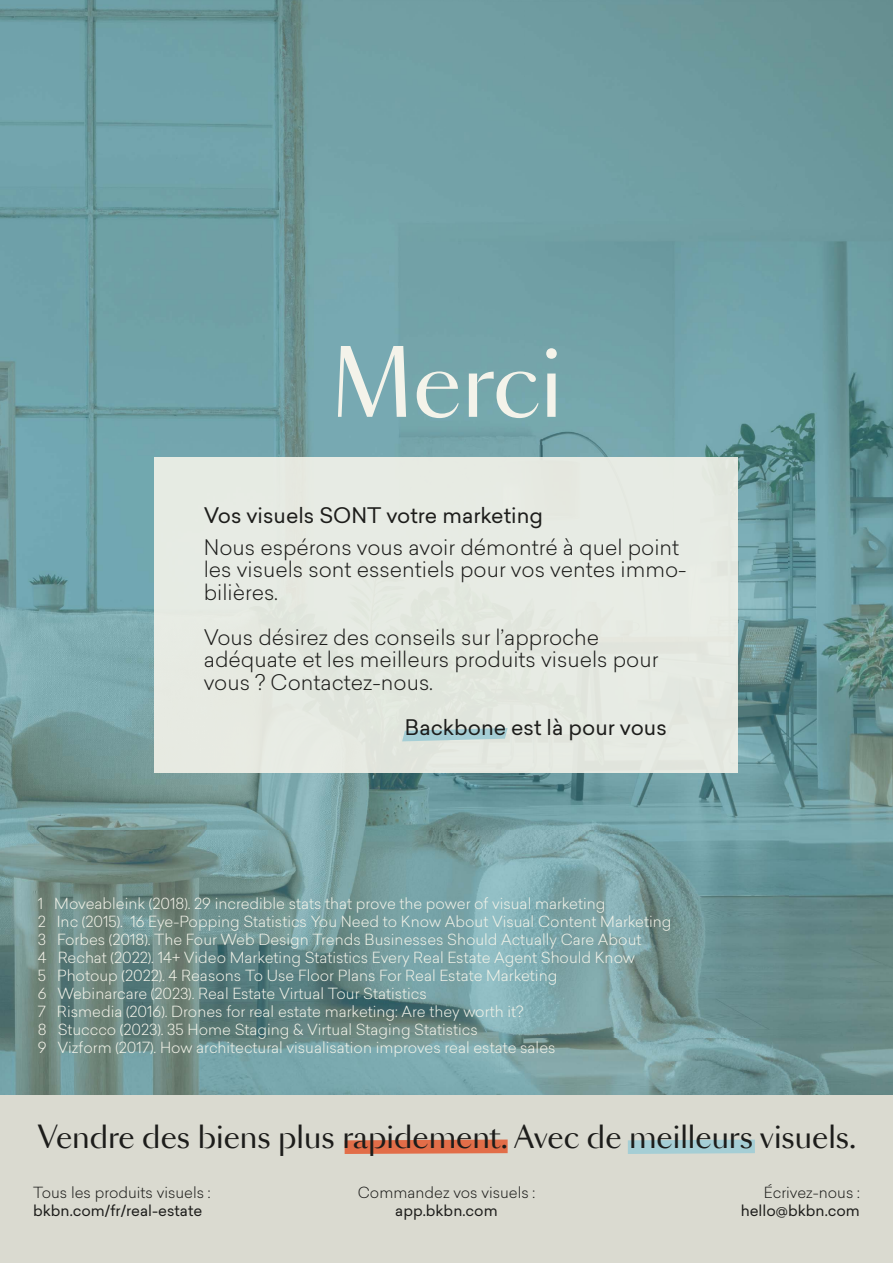
<style>
.page{position:relative;width:893px;height:1263px;background:#fff}
.page>*{position:absolute;margin:0;border:0;box-sizing:border-box;transform-origin:0 0}
.t1{font:90px "Sang Bleu OG Sans";letter-spacing:-.005em;color:#f4f3ea}
.t2{font:30px "Sang Bleu OG Sans";color:#1d1d1b}
.t3{font:26.1px "Sailec";letter-spacing:-.01em;color:#1d1d1b;scale:.41 1}
.t4{font:300 21px/22.5px "Sailec";color:#1d1d1b}
.t5{font:21px "Sailec";color:#1d1d1b}
.t6{font:15.15px "Sailec";letter-spacing:-.01em;color:#1d1d1b;scale:.73 1}
.t7{font:300 15px/18px "Sailec";color:#f3f3e9}
.t8{font:300 15px "Sailec";color:#1d1d1b}
.t9{font:15px "Sailec";color:#1d1d1b}
</style>
<div class="page">
<img style="left:0;top:0;width:893px;height:1095px">
<div style="left:0;top:1095px;width:893px;height:168px;background:#dadad0"></div>
<div style="left:155px;top:457px;width:583px;height:316px;background:#e7ebe3"></div>
<svg style="left:402px;top:728px;width:106px;height:13px"></svg>
<svg style="left:628px;top:1139px;width:127px;height:15px;background:#a9cfd4"></svg>
<svg style="left:345px;top:1139px;width:163px;height:15px;background:#e17754"></svg>
<h1 class="t1" style="left:330px;top:328px;width:234px">Merci</h1>
<h3 class="t5" style="left:204px;top:501px;width:341px">Vos visuels SONT votre marketing</h3>
<h3 class="t4" style="left:204px;top:535px;width:484px">Nous espérons vous avoir démontré à quel point les visuels sont essentiels pour vos ventes immo&shy;bilières.</h3>
<h3 class="t4" style="left:204px;top:625px;width:456px">Vous désirez des conseils sur l’approche adéquate et les meilleurs produits visuels pour vous ? Contactez-nous.</h3>
<h3 class="t5" style="left:405px;top:713px;width:263px">Backbone est là pour vous</h3>
<p class="t7" style="left:38px;top:894px;width:635px">1 Moveableink (2018). 29 incredible stats that prove the power of visual marketing<br>2 Inc (2015). 16 Eye-Popping Statistics You Need to Know About Visual Content Marketing 3 Forbes (2018). The Four Web Design Trends Businesses Should Actually Care About<br>4 Rechat (2022). 14+ Video Marketing Statistics Every Real Estate Agent Should Know<br>5 Photoup (2022). 4 Reasons To Use Floor Plans For Real Estate Marketing<br>6 Webinarcare (2023). Real Estate Virtual Tour Statistics<br>7 Rismedia (2016). Drones for real estate marketing: Are they worth it?<br>8 Stuccco (2023). 35 Home Staging &amp; Virtual Staging Statistics<br>9 Vizform (2017). How architectural visualisation improves real estate sales</p>
<h2 class="t2" style="left:37px;top:1118px;width:820px">Vendre des biens plus rapidement. Avec de meilleurs visuels.</h2>
<p class="t8" style="left:764px;top:1182px;width:97px">Écrivez-nous :</p>
<p class="t9" style="left:741px;top:1200px;width:121px">hello@bkbn.com</p>
<p class="t8" style="left:33px;top:1182px;width:179px">Tous les produits visuels :</p>
<p class="t9" style="left:33px;top:1200px;width:171px">bkbn.com/fr/real-estate</p>
<p class="t8" style="left:358px;top:1182px;width:179px">Commandez vos visuels :</p>
<p class="t9" style="left:395px;top:1200px;width:104px">app.bkbn.com</p>
<h3 class="t3" style="left:33px;top:1193px;width:436px">ttps://www.bkbnfrom/en/real-estate</h3>
<p class="t6" style="left:738px;top:1200px;width:168px">mailto:hello@bkbn.com</p>
</div>
